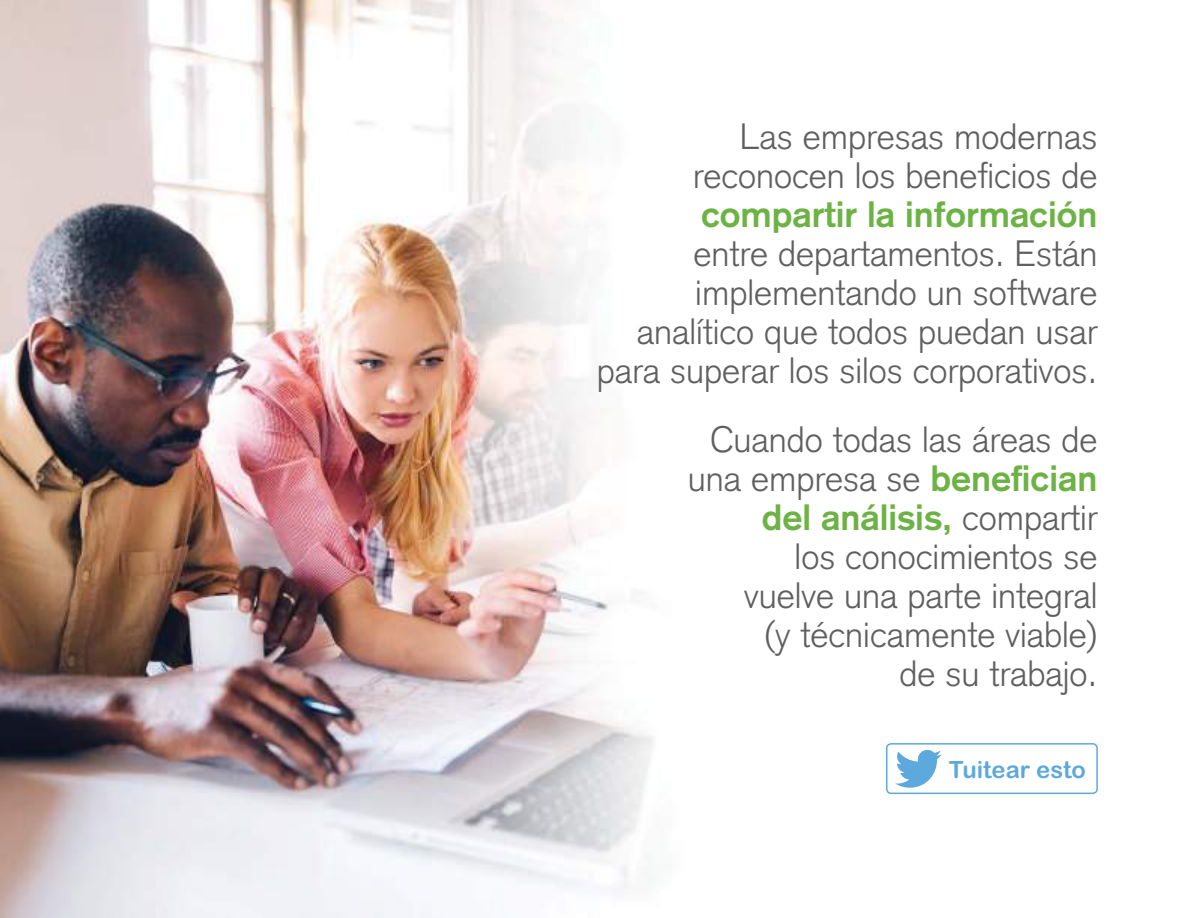
<style>
.page{position:relative;width:1188px;height:918px;background:#fff}
.page>*{position:absolute;margin:0;border:0;box-sizing:border-box;transform-origin:0 0}
.t1{font:300 36px/39px "Basic Commercial LT Pro";color:#5f5f61;text-align:right}
.t2{font:700 36px "Basic Commercial LT Pro";color:#6cb244}
.t3{font:23.85px "Arial Rounded MT Bold";color:#5da9dd}
.s1{font-weight:700;color:#6cb244}
</style>
<div class="page">
<img style="left:0;top:0;width:1093px;height:918px">
<div style="left:886px;top:743px;width:212px;height:51px;border:2px solid #5da9dd;border-radius:4px"></div>
<svg style="left:895px;top:750px;width:47px;height:38px"></svg>
<p class="t1" style="left:693px;top:121px;width:406px">Las empresas modernas reconocen los beneficios de</p>
<p class="t2" style="left:701px;top:202px;width:398px">compartir la información</p>
<p class="t1" style="left:597px;top:238px;width:502px">entre departamentos. Están implementando un software analítico que todos puedan usar para superar los silos corporativos.</p>
<p class="t1" style="left:688px;top:424px;width:411px">Cuando todas las áreas de una empresa se <span class="s1">benefician del análisis,</span> compartir<br>los conocimientos se<br>vuelve una parte integral<br>(y técnicamente viable)<br>de su trabajo.</p>
<p class="t3" style="left:949px;top:756px;width:139px">Tuitear esto</p>
</div>
